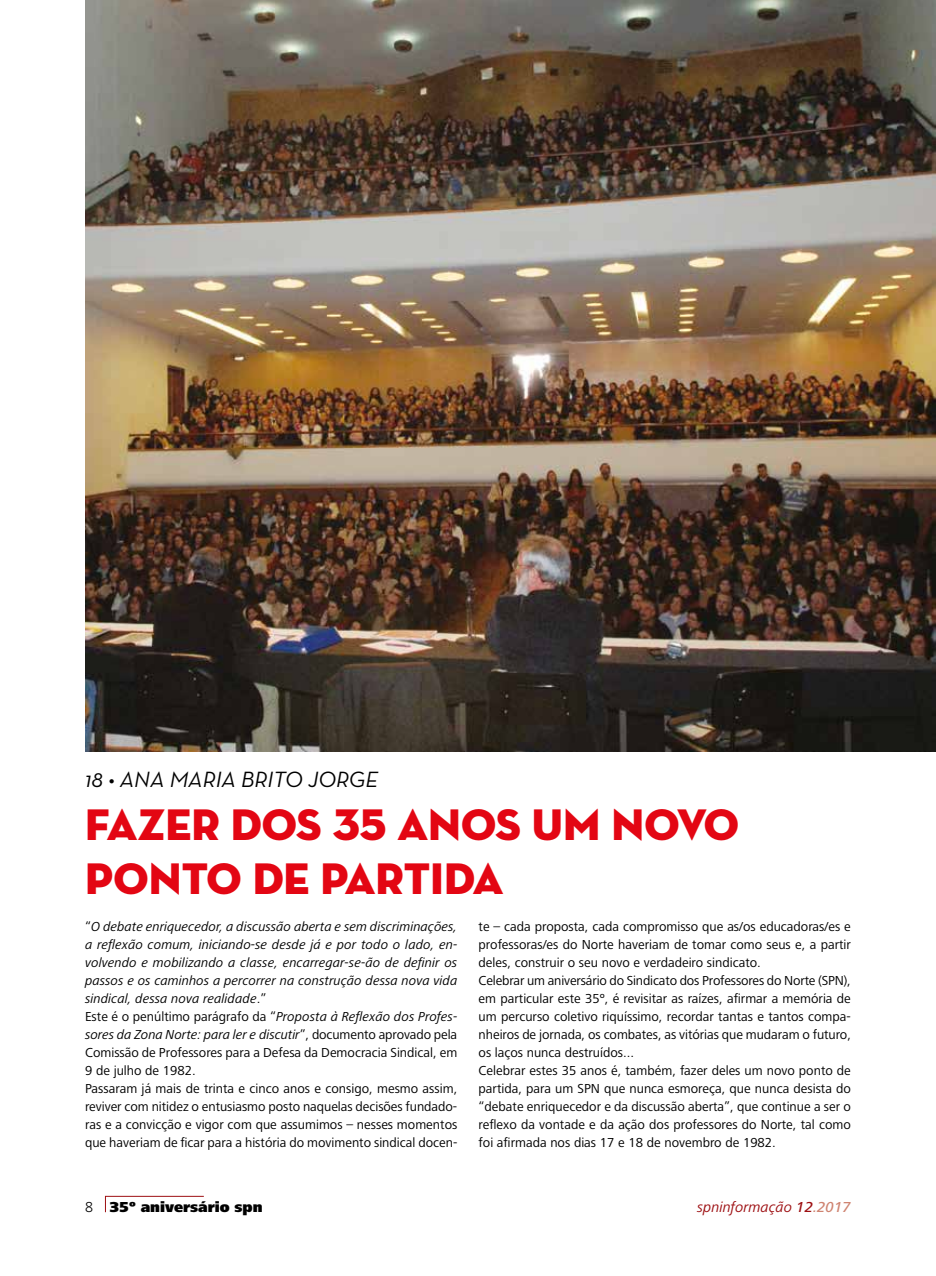
<style>
.page{position:relative;width:936px;height:1276px;background:#fff}
.page>*{position:absolute;margin:0;border:0;box-sizing:border-box;transform-origin:0 0}
.t1{font:45px/54px "Neutra Disp Titling";color:#e30613}
.t2{font:italic 22.5px "Neutra Text";color:#000}
.t3{font:italic 15px "Frutiger Next LT";color:#9d0f12}
.t4{font:900 15px "Frutiger Next LT";color:#000}
.t5{font:13.5px/18px "Frutiger Next LT";color:#000}
.s1{font-style:italic}
.s2{font-weight:300}
.s3{font-weight:500}
.s4{font-weight:500;color:#cf8471}
</style>
<div class="page">
<svg style="left:105px;top:1195px;width:99px;height:18px"></svg>
<img style="left:85px;top:0;width:850px;height:751px">
<h2 class="t2" style="left:85px;top:766px;width:295px">18 • ANA MARIA BRITO JORGE</h2>
<h1 class="t1" style="left:85px;top:798px;width:655px">FAZER DOS 35 ANOS UM NOVO<br>PONTO DE PARTIDA</h1>
<p class="t5" style="left:85px;top:918px;width:374px">“<span class="s1">O debate enriquecedor, a discussão aberta e sem discriminações, a reflexão comum, iniciando-se desde já e por todo o lado, en&shy;volvendo e mobilizando a classe, encarregar-se-ão de definir os passos e os caminhos a percorrer na construção dessa nova vida sindical, dessa nova realidade</span>.”<br>Este é o penúltimo parágrafo da “<span class="s1">Proposta à Reflexão dos Profes&shy;sores da Zona Norte: para ler e discutir</span>”, documento aprovado pela Comissão de Professores para a Defesa da Democracia Sindical, em 9 de julho de 1982.<br>Passaram já mais de trinta e cinco anos e consigo, mesmo assim, reviver com nitidez o entusiasmo posto naquelas decisões fundado&shy;ras e a convicção e vigor com que assumimos – nesses momentos que haveriam de ficar para a história do movimento sindical docen-</p>
<p class="t5" style="left:478px;top:918px;width:374px">te – cada proposta, cada compromisso que as/os educadoras/es e professoras/es do Norte haveriam de tomar como seus e, a partir deles, construir o seu novo e verdadeiro sindicato.<br>Celebrar um aniversário do Sindicato dos Professores do Norte (SPN), em particular este 35º, é revisitar as raízes, afirmar a memória de um percurso coletivo riquíssimo, recordar tantas e tantos compa&shy;nheiros de jornada, os combates, as vitórias que mudaram o futuro, os laços nunca destruídos...<br>Celebrar estes 35 anos é, também, fazer deles um novo ponto de partida, para um SPN que nunca esmoreça, que nunca desista do “debate enriquecedor e da discussão aberta”, que continue a ser o reflexo da vontade e da ação dos professores do Norte, tal como foi afirmada nos dias 17 e 18 de novembro de 1982.</p>
<p class="t4" style="left:85px;top:1198px;width:179px"><span class="s2">8</span> 35º aniversário spn</p>
<p class="t3" style="left:697px;top:1199px;width:155px">spninformação <span class="s3">12</span><span class="s4">.2017</span></p>
</div>
